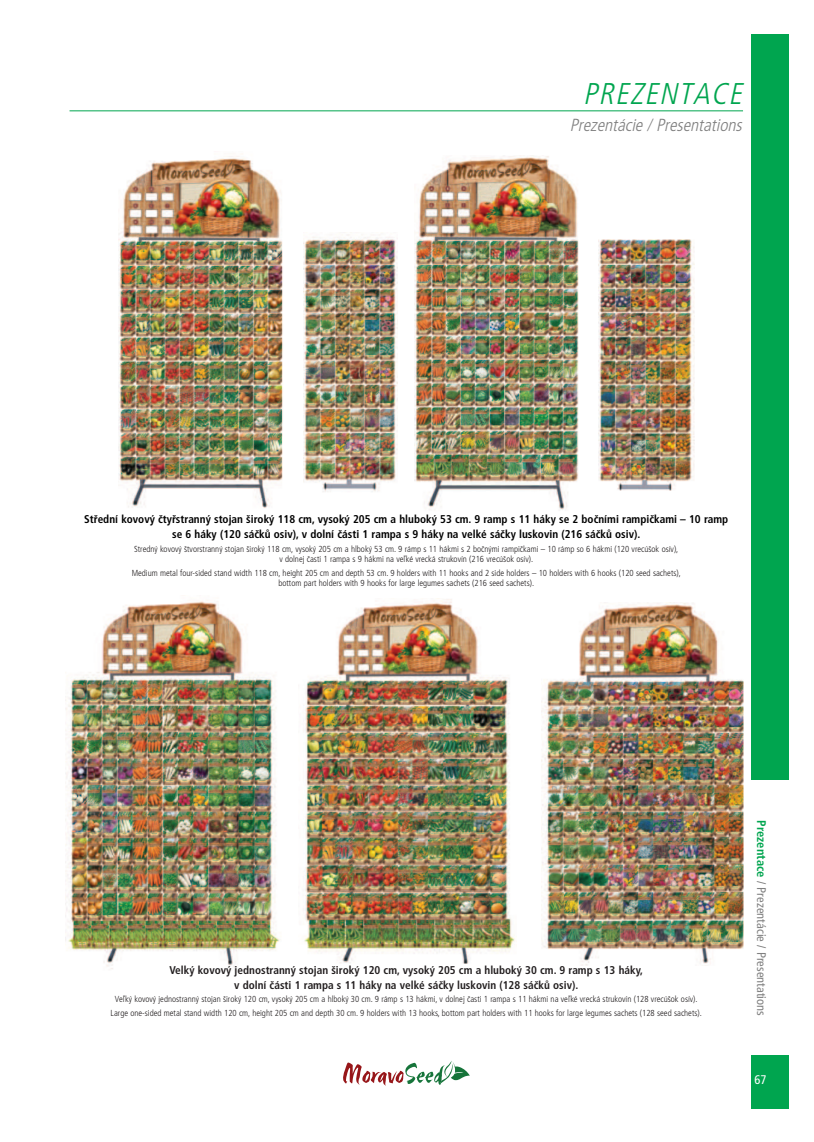
<style>
.page{position:relative;width:814px;height:1142px;background:#fff}
.page>*{position:absolute;margin:0;border:0;box-sizing:border-box;transform-origin:0 0}
.t1{font:italic 300 30px "Frutiger Cond CE";color:#00a54f}
.t2{font:italic 300 17.5px "Frutiger Cond CE";color:#808080}
.t3{font:12.5px "Frutiger Cond CE";color:#808080}
.t4{font:12.5px "Frutiger Cond CE";color:#fff}
.t5{font:700 11.25px/15px "Frutiger Cond CE";color:#000;text-align:center}
.t6{font:700 11.25px/15px "Frutiger Cond CE";color:#231f20;text-align:center}
.t7{font:300 8.75px/10px "Frutiger Cond CE";color:#231f20;text-align:center}
.s1{font-weight:700;color:#00a54f}
</style>
<div class="page">
<img style="left:65px;top:34px;width:724px;height:1075px">
<h1 class="t1" style="left:583px;top:82px;width:166px">PREZENTACE</h1>
<h2 class="t2" style="left:570px;top:117px;width:177px">Prezentácie /Presentations</h2>
<p class="t5" style="left:84px;top:513px;width:645px">Stfiední kovov˘ ãtyfistrann˘ stojan ‰irok˘ 118 cm, vysok˘ 205 cm a hlubok˘ 53 cm. 9 ramp s 11 háky se 2 boãními rampiãkami – 10 ramp se 6 háky (120 sáãkÛ osiv), v dolní ãásti 1 rampa s 9 háky na velké sáãky luskovin (216 sáãkÛ osiv).</p>
<p class="t7" style="left:134px;top:544px;width:546px">Stredn˘ kovov˘ ‰tvorstrann˘ stojan ‰irok˘ 118 cm, vysok˘ 205 cm a hlbok˘ 53 cm. 9 rámp s 11 hákmi s 2 boãn˘mi rampiãkami – 10 rámp so 6 hákmi (120 vrecú‰ok osív), v dolnej ãasti 1 rampa s 9 hákmi na veºké vrecká strukovín (216 vrecú‰ok osív).</p>
<p class="t7" style="left:132px;top:568px;width:551px">Medium metal four-sided stand width 118 cm, height 205 cm and depth 53 cm. 9 holders with 11 hooks and 2 side holders – 10 holders with 6 hooks (120 seed sachets), bottom part holders with 9 hooks for large legumes sachets (216 seed sachets).</p>
<p class="t6" style="left:169px;top:962px;width:475px">Velk˘ kovov˘ jednostrann˘ stojan ‰irok˘ 120 cm, vysok˘ 205 cm a hlubok˘ 30 cm. 9 ramp s 13 háky, v dolní ãásti 1 rampa s 11 háky na velké sáãky luskovin (128 sáãkÛ osiv).</p>
<p class="t7" style="left:111px;top:993px;width:593px;line-height:13.5px">Veºk˘ kovov˘ jednostrann˘ stojan ‰irok˘ 120 cm, vysok˘ 205 cm a hlbok˘ 30 cm. 9 rámp s 13 hákmi, v dolnej ãasti 1 rampa s 11 hákmi na veºké vrecká strukovín (128 vrecú‰ok osív).<br>Large one-sided metal stand width 120 cm, height 205 cm and depth 30 cm. 9 holders with 13 hooks, bottom part holders with 11 hooks for large legumes sachets (128 seed sachets).</p>
<h3 class="t3" style="left:766px;top:820px;width:197px;rotate:90deg"><span class="s1">Prezentace</span> / Prezentácie / Presentations</h3>
<h3 class="t4" style="left:754px;top:1074px;width:13px">67</h3>
</div>
